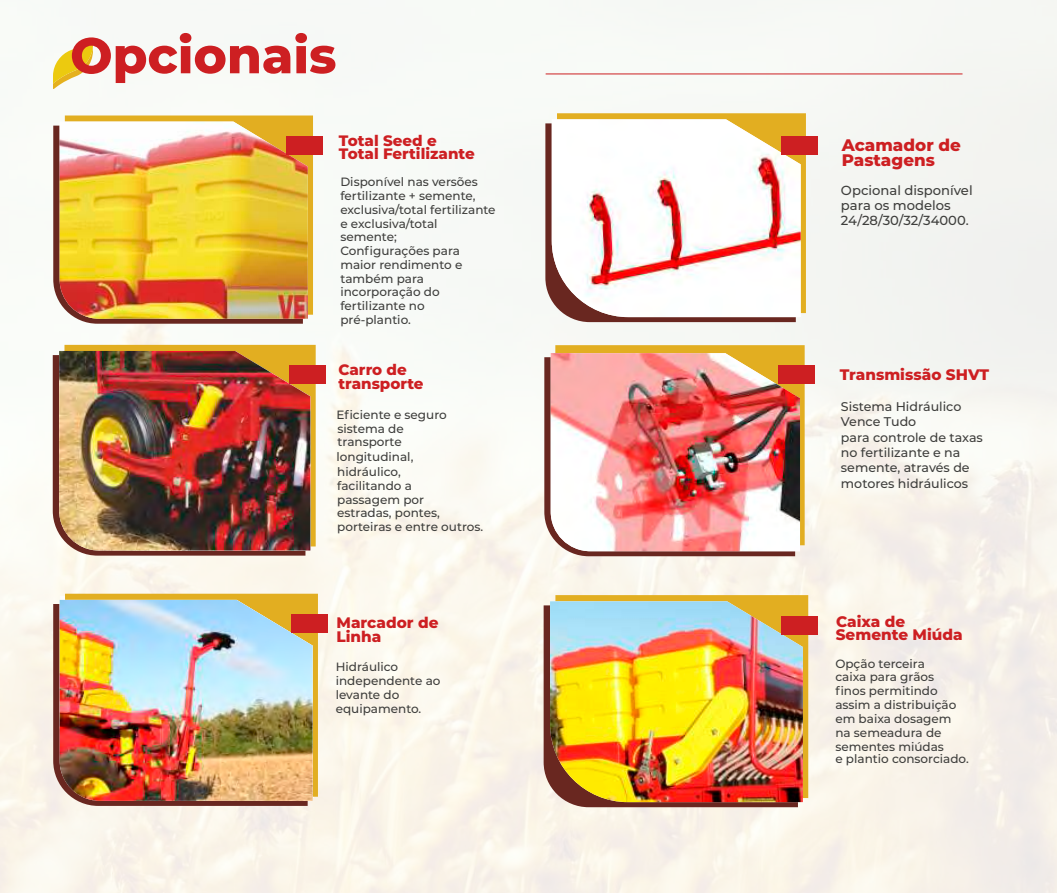
<style>
.page{position:relative;width:1057px;height:893px;background:#fff}
.page>*{position:absolute;margin:0;border:0;box-sizing:border-box;transform-origin:0 0}
.t1{font:800 50.1px "Montserrat";color:#cd1f22}
.t2{font:800 16.65px/15px "Montserrat";color:#cd1f22}
.t3{font:800 15.3px/13.8px "Montserrat";color:#cd1f22}
.t4{font:800 15.15px/13.6px "Montserrat";color:#cd1f22}
.t5{font:500 13.2px/15.1px "Montserrat";color:#3e3e3c}
.t6{font:500 12.6px/15.3px "Montserrat";color:#3e3e3c}
.t7{font:500 12px/13.8px "Montserrat";color:#3e3e3c}
</style>
<div class="page">
<img style="left:0;top:0;width:1056px;height:893px">
<svg style="left:53px;top:355px;width:252px;height:200px;background:#814941"></svg>
<div style="left:64px;top:345px;width:251px;height:201px;background:#e2ae21"></div>
<img style="left:59px;top:351px;width:251px;height:199px">
<div style="left:288px;top:365px;width:37px;height:19px;background:#cd1f22"></div>
<svg style="left:53px;top:126px;width:250px;height:198px;background:#865148"></svg>
<svg style="left:65px;top:115px;width:248px;height:200px;background:#e3b436"></svg>
<img style="left:60px;top:122px;width:247px;height:197px">
<div style="left:286px;top:136px;width:36px;height:18px;background:#cd1f22"></div>
<svg style="left:53px;top:38px;width:40px;height:51px"></svg>
<hr style="left:545px;top:74px;width:417px;height:1px;background:#cd1f22">
<svg style="left:545px;top:123px;width:250px;height:199px;background:#804a43"></svg>
<svg style="left:556px;top:113px;width:249px;height:200px;background:#e4b433"></svg>
<img style="left:551px;top:119px;width:249px;height:198px">
<div style="left:781px;top:136px;width:36px;height:19px;background:#cd1f22"></div>
<svg style="left:544px;top:357px;width:250px;height:199px;background:#844c45"></svg>
<svg style="left:555px;top:345px;width:249px;height:200px;background:#dbaa27"></svg>
<img style="left:550px;top:353px;width:249px;height:198px">
<div style="left:778px;top:365px;width:36px;height:19px;background:#cd1f22"></div>
<svg style="left:53px;top:604px;width:254px;height:201px;background:#884e45"></svg>
<svg style="left:65px;top:593px;width:253px;height:203px;background:#e2b539"></svg>
<img style="left:60px;top:600px;width:252px;height:200px">
<div style="left:291px;top:614px;width:36px;height:19px;background:#cd1f22"></div>
<svg style="left:543px;top:605px;width:254px;height:202px;background:#834b42"></svg>
<svg style="left:555px;top:595px;width:252px;height:203px;background:#e0ab29"></svg>
<img style="left:550px;top:601px;width:252px;height:201px">
<div style="left:780px;top:615px;width:37px;height:19px;background:#cd1f22"></div>
<h1 class="t1" style="left:70px;top:25px;width:268px">Opcionais</h1>
<p class="t4" style="left:339px;top:133px;width:137px">Total Seed e<br>Total Fertilizante</p>
<p class="t7" style="left:340px;top:175px;width:157px">Disponível nas versões fertilizante + semente, exclusiva/total fertilizante e exclusiva/total semente;<br>Configurações para maior rendimento e também para incorporação do fertilizante no pré-plantio.</p>
<p class="t4" style="left:338px;top:363px;width:87px">Carro de transporte</p>
<p class="t7" style="left:336px;top:408px;width:112px">Eficiente e seguro sistema de transporte</p>
<p class="t7" style="left:337px;top:465px;width:147px">hidráulico,<br>facilitando a<br>passagem por<br>estradas, pontes, porteiras e entre outros.</p>
<p class="t7" style="left:336px;top:450px;width:78px">longitudinal,</p>
<p class="t3" style="left:336px;top:615px;width:103px">Marcador de<br>Linha</p>
<p class="t7" style="left:335px;top:660px;width:106px">Hidráulico independente ao levante do equipamento.</p>
<h2 class="t2" style="left:841px;top:137px;width:121px">Acamador de<br>Pastagens</h2>
<p class="t5" style="left:840px;top:183px;width:133px">Opcional disponível para os modelos<br>24/28/30/32/34000.</p>
<p class="t4" style="left:839px;top:367px;width:151px">Transmissão SHVT</p>
<p class="t6" style="left:840px;top:399px;width:143px">Sistema Hidráulico<br>Vence Tudo<br>para controle de taxas no fertilizante e na semente, através de motores hidráulicos</p>
<p class="t3" style="left:835px;top:614px;width:128px;line-height:13.4px">Caixa de<br>Semente Miúda</p>
<p class="t7" style="left:835px;top:656px;width:122px">Opção terceira caixa para grãos finos permitindo assim a distribuição em baixa dosagem na semeadura de sementes miúdas</p>
<p class="t7" style="left:835px;top:751px;width:135px">e plantio consorciado.</p>
</div>
